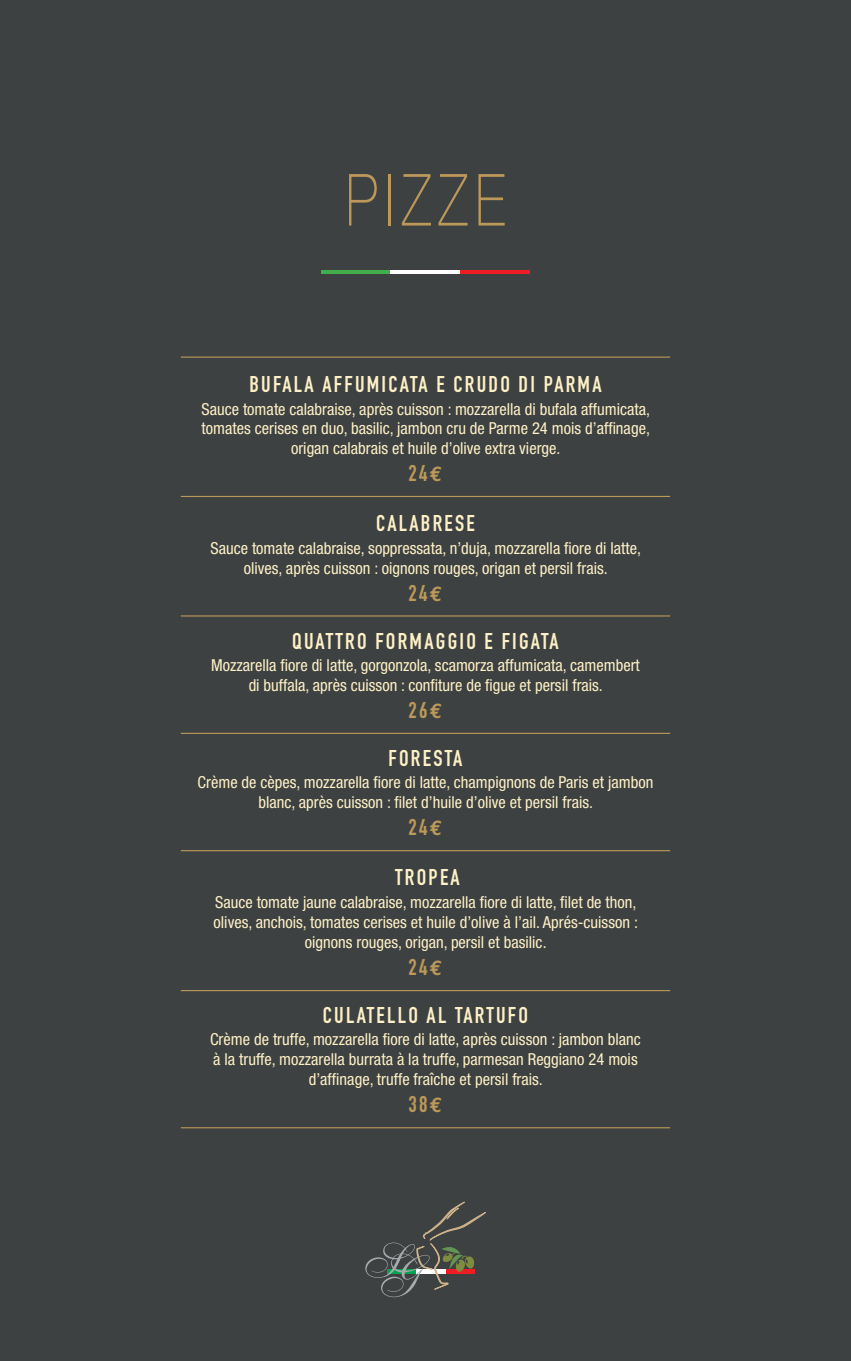
<style>
.page{position:relative;width:851px;height:1361px;background:#fff}
.page>*{position:absolute;margin:0;border:0;box-sizing:border-box;transform-origin:0 0}
.t1{font:100 72px "Helvetica Neue";letter-spacing:.14em;color:#bd9959;scale:.75 1}
.t2{font:22.5px/48.6px "DIN Engschrift";letter-spacing:.1em;color:#fef0c6;text-align:center}
.t3{font:22.5px "DIN Engschrift";color:#bd9959}
.t4{font:condensed 16.5px/19.8px "Helvetica Neue";color:#fef0c6;text-align:center}
.s1{font-family:"Euro Mono";font-weight:700;font-size:21px}
.s2{color:#bd9959}
.s3{font-family:"Euro Mono";font-weight:700;font-size:21px;color:#bd9959}
</style>
<div class="page">
<div style="left:0;top:0;width:850px;height:1361px;background:#3d4141"></div>
<hr style="left:181px;top:356px;width:489px;height:2px;background:#bd9959">
<hr style="left:181px;top:496px;width:489px;height:1px;background:#bd9959">
<hr style="left:181px;top:615px;width:489px;height:1px;background:#bd9959">
<hr style="left:181px;top:733px;width:489px;height:1px;background:#bd9959">
<hr style="left:181px;top:850px;width:489px;height:1px;background:#bd9959">
<hr style="left:181px;top:990px;width:489px;height:1px;background:#bd9959">
<hr style="left:181px;top:1127px;width:489px;height:1px;background:#bd9959">
<hr style="left:320px;top:270px;width:70px;height:4px;background:#40ae49">
<hr style="left:390px;top:270px;width:70px;height:4px;background:#fff">
<hr style="left:460px;top:270px;width:70px;height:4px;background:#ee1d23">
<svg style="left:365px;top:1202px;width:120px;height:95px"></svg>
<h1 class="t1" style="left:345px;top:160px;width:214px">PIZZE</h1>
<h2 class="t2" style="left:249px;top:359px;width:353px">BUFALA AFFUMICATA E CRUDO DI PARMA</h2>
<p class="t4" style="left:201px;top:399px;width:450px">Sauce tomate calabraise, après cuisson : mozzarella di bufala affumicata, tomates cerises en duo, basilic, jambon cru de Parme 24 mois d’affinage, origan calabrais et huile d’olive extra vierge.</p>
<h2 class="t3" style="left:408px;top:460px;width:35px">24<span class="s1">€</span></h2>
<h2 class="t2" style="left:376px;top:499px;width:100px">CALABRESE</h2>
<p class="t4" style="left:210px;top:538px;width:432px">Sauce tomate calabraise, soppressata, n’duja, mozzarella fiore di latte, olives, après cuisson : oignons rouges, origan et persil frais.</p>
<h2 class="t2" style="left:292px;top:569px;width:268px;line-height:48px"><span class="s2">24</span><span class="s3">€<br></span>QUATTRO FORMAGGIO E FIGATA</h2>
<p class="t4" style="left:211px;top:655px;width:430px">Mozzarella fiore di latte, gorgonzola, scamorza affumicata, camembert di buffala, après cuisson : confiture de figue et persil frais.</p>
<h2 class="t2" style="left:388px;top:685px;width:75px"><span class="s2">26</span><span class="s3">€<br></span>FORESTA</h2>
<p class="t4" style="left:197px;top:772px;width:457px">Crème de cèpes, mozzarella fiore di latte, champignons de Paris et jambon blanc, après cuisson : filet d’huile d’olive et persil frais.</p>
<h2 class="t3" style="left:408px;top:814px;width:35px">24<span class="s1">€</span></h2>
<h2 class="t2" style="left:395px;top:853px;width:66px">TROPEA</h2>
<p class="t4" style="left:213px;top:892px;width:426px">Sauce tomate jaune calabraise, mozzarella fiore di latte, filet de thon, olives, anchois, tomates cerises et huile d’olive à l’ail. Aprés-cuisson : oignons rouges, origan, persil et basilic.</p>
<h2 class="t2" style="left:323px;top:942px;width:207px"><span class="s2">24</span><span class="s3">€<br></span>CULATELLO AL TARTUFO</h2>
<p class="t4" style="left:210px;top:1029px;width:432px">Crème de truffe, mozzarella fiore di latte, après cuisson : jambon blanc à la truffe, mozzarella burrata à la truffe, parmesan Reggiano 24 mois d’affinage, truffe fraîche et persil frais.</p>
<h2 class="t3" style="left:408px;top:1091px;width:35px">38<span class="s1">€</span></h2>
</div>
